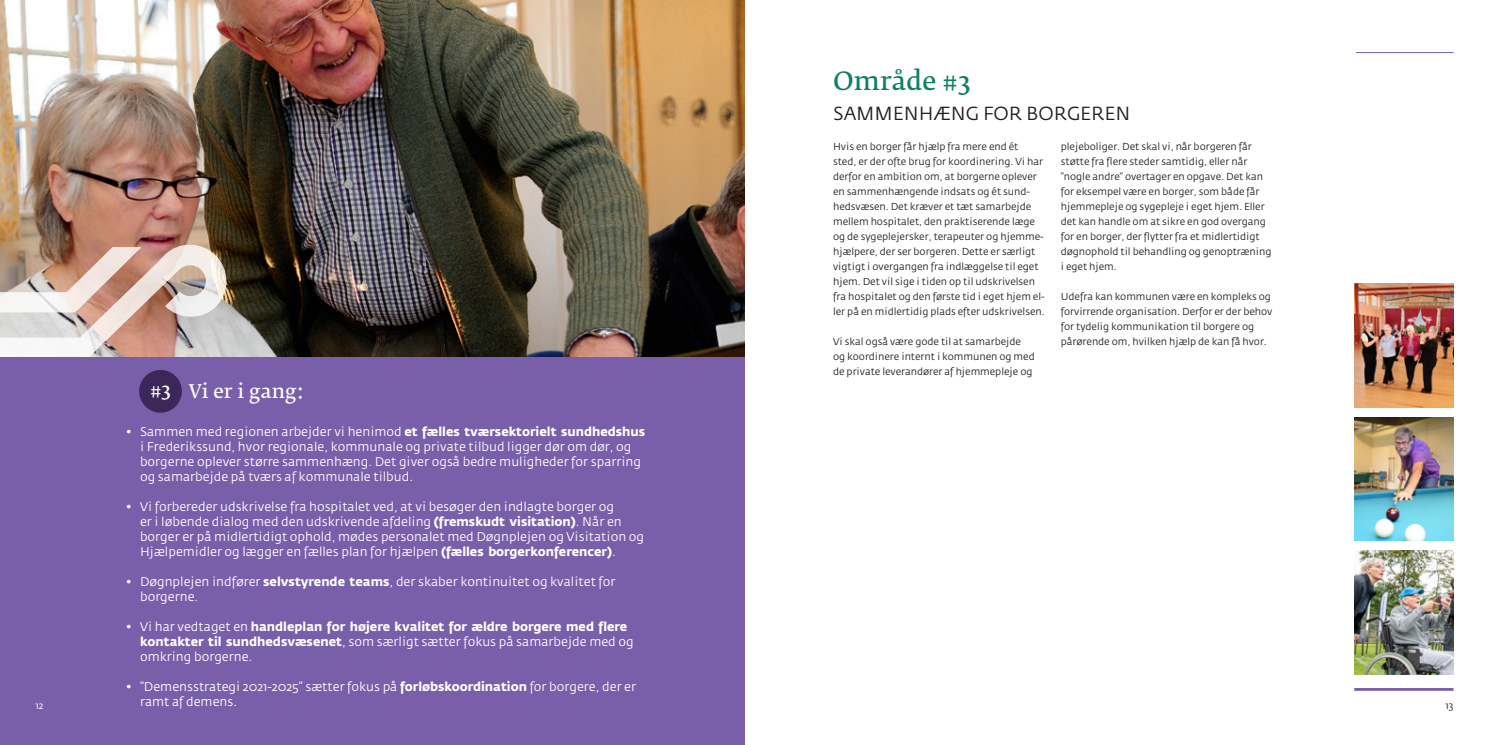
<style>
.page{position:relative;width:1489px;height:745px;background:#fff}
.page>*{position:absolute;margin:0;border:0;box-sizing:border-box;transform-origin:0 0}
.t1{font:600 25px "Fedra Serif B Std";color:#0f7f65}
.t2{font:18.75px "Fedra Sans";color:#231f20}
.t3{font:600 18.75px "Fedra Serif B Std";color:#fff}
.t4{font:12.5px/15px "Fedra Sans";color:#fff}
.t5{font:700 12.5px/15px "Fedra Sans";color:#fff}
.t6{font:10px/15px "Fedra Sans";letter-spacing:-.005em;color:#231f20}
.t7{font:10px "Fedra Sans";color:#fff}
.s1{font-weight:700}
.s2{font-weight:400}
</style>
<div class="page">
<img style="left:0;top:0;width:744px;height:357px">
<img style="left:0;top:241px;width:228px;height:116px">
<div style="left:0;top:357px;width:744px;height:387px;background:#795fa9"></div>
<hr style="left:1355px;top:52px;width:98px;height:1px;background:#795fa9">
<hr style="left:1354px;top:687px;width:99px;height:3px;background:#795fa9">
<div style="left:139px;top:369px;width:43px;height:43px;background:#3b2858;border-radius:50%"></div>
<img style="left:1354px;top:284px;width:99px;height:123px">
<img style="left:1354px;top:417px;width:99px;height:123px">
<img style="left:1354px;top:550px;width:99px;height:123px">
<h1 class="t1" style="left:833px;top:67px;width:139px">Område #3</h1>
<h2 class="t2" style="left:833px;top:104px;width:299px">SAMMENHÆNG FOR BORGEREN</h2>
<h2 class="t3" style="left:150px;top:379px;width:22px">#3</h2>
<h2 class="t3" style="left:188px;top:380px;width:118px">Vi er i gang:</h2>
<p class="t6" style="left:833px;top:139px;width:213px">Hvis en borger får hjælp fra mere end ét<br>sted, er der ofte brug for koordinering. Vi har derfor en ambition om, at borgerne oplever en sammenhængende indsats og ét sund&shy;hedsvæsen. Det kræver et tæt samarbejde mellem hospitalet, den praktiserende læge og de sygeplejersker, terapeuter og hjemme&shy;hjælpere, der ser borgeren. Dette er særligt vigtigt i overgangen fra indlæggelse til eget hjem. Det vil sige i tiden op til udskrivelsen fra hospitalet og den første tid i eget hjem el&shy;ler på en midlertidig plads efter udskrivelsen.</p>
<p class="t6" style="left:833px;top:334px;width:203px">Vi skal også være gode til at samarbejde og koordinere internt i kommunen og med de private leverandører af hjemmepleje og</p>
<p class="t6" style="left:1060px;top:139px;width:212px">plejeboliger. Det skal vi, når borgeren får støtte fra flere steder samtidig, eller når ”nogle andre” overtager en opgave. Det kan for eksempel være en borger, som både får hjemmepleje og sygepleje i eget hjem. Eller det kan handle om at sikre en god overgang for en borger, der flytter fra et midlertidigt døgnophold til behandling og genoptræning i eget hjem.</p>
<p class="t6" style="left:1060px;top:289px;width:213px">Udefra kan kommunen være en kompleks og forvirrende organisation. Derfor er der behov for tydelig kommunikation til borgere og pårørende om, hvilken hjælp de kan få hvor.</p>
<p class="t4" style="left:140px;top:424px;width:506px;text-indent:-14px">• Sammen med regionen arbejder vi henimod <span class="s1">et fælles tværsektorielt sundhedshus </span>i Frederikssund, hvor regionale, kommunale og private tilbud ligger dør om dør, og borgerne oplever større sammenhæng. Det giver også bedre muligheder for sparring og samarbejde på tværs af kommunale tilbud.</p>
<p class="t4" style="left:140px;top:499px;width:505px;text-indent:-14px">• Vi forbereder udskrivelse fra hospitalet ved, at vi besøger den indlagte borger og<br>er i løbende dialog med den udskrivende afdeling <span class="s1">(fremskudt visitation)</span>. Når en borger er på midlertidigt ophold, mødes personalet med Døgnplejen og Visitation og Hjælpemidler og lægger en fælles plan for hjælpen <span class="s1">(fælles borgerkonferencer)</span>.</p>
<p class="t4" style="left:140px;top:574px;width:477px;text-indent:-14px">• Døgnplejen indfører <span class="s1">selvstyrende teams</span>, der skaber kontinuitet og kvalitet for borgerne.</p>
<p class="t5" style="left:140px;top:618px;width:495px;text-indent:-14px"><span class="s2">• Vi har vedtaget en</span> handleplan for højere kvalitet for ældre borgere med flere kontakter til sundhedsvæsenet<span class="s2">, som særligt sætter fokus på samarbejde med og omkring borgerne.</span></p>
<p class="t4" style="left:140px;top:679px;width:497px;text-indent:-14px">• ”Demensstrategi 2021-2025” sætter fokus på <span class="s1">forløbskoordination</span> for borgere, der er ramt af demens.</p>
<p class="t7" style="left:35px;top:699px;width:10px">12</p>
<p class="t6" style="left:1445px;top:698px;width:10px">13</p>
</div>
